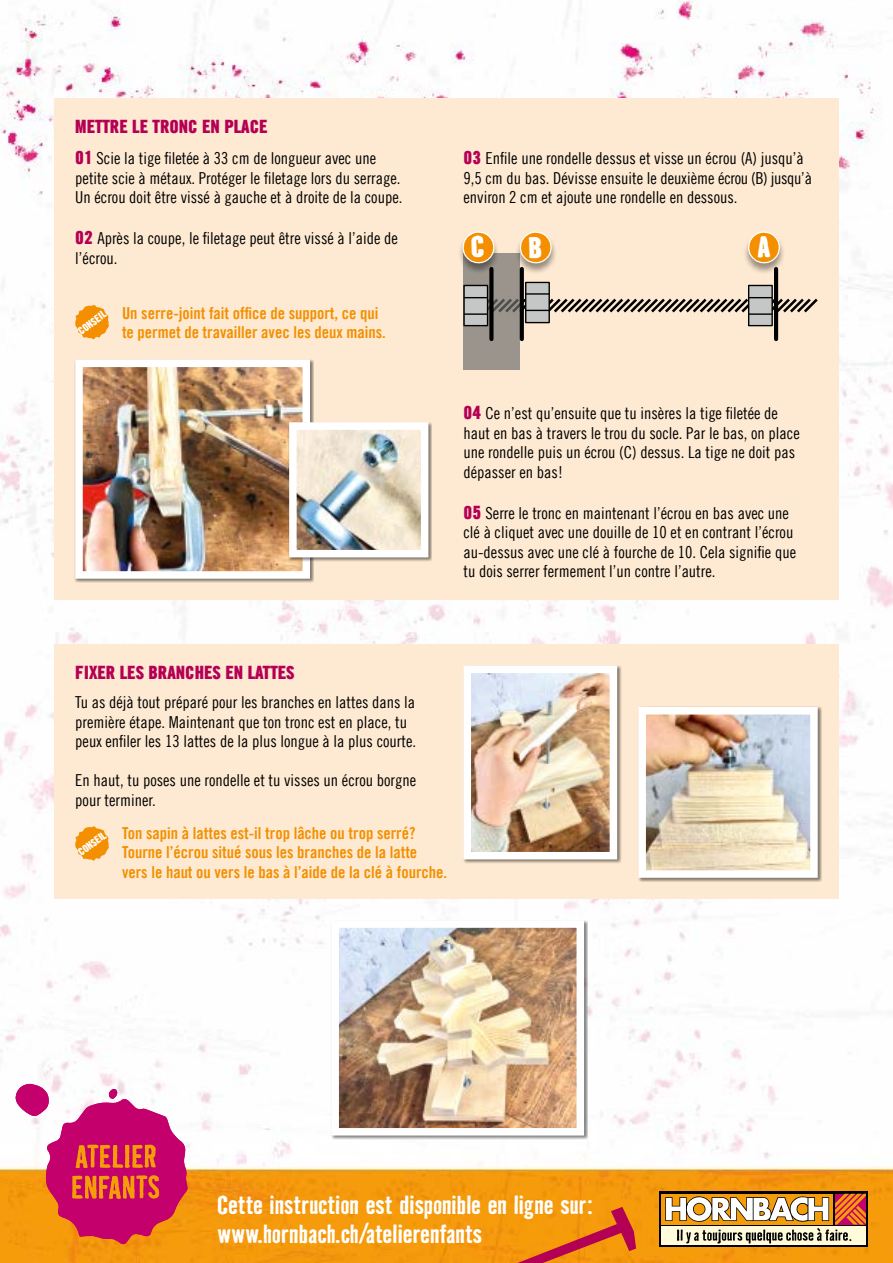
<style>
.page{position:relative;width:893px;height:1263px;background:#fff}
.page>*{position:absolute;margin:0;border:0;box-sizing:border-box;transform-origin:0 0}
.t1{font:700 24px/28.8px "Bad House Hornbach";letter-spacing:-.015em;color:#fff}
.t2{font:18px "Trade Gothic Hornbach Super Bd";color:#b40054}
.t3{font:16.5px/19.5px "Trade Gothic Hornbach Cn 18";color:#000}
.t4{font:16.5px/19.5px "Trade Gothic Hornbach Bd Cn 20";color:#f38f00}
.t5{font:10.5px "Trade Gothic Hornbach Super Bd";color:#fff}
.s1{font-family:"Trade Gothic Hornbach Super Bd";font-size:18px;color:#b40054}
</style>
<div class="page">
<img style="left:0;top:0;width:893px;height:1263px">
<div style="left:54px;top:644px;width:785px;height:255px;background:#feead2"></div>
<div style="left:54px;top:98px;width:785px;height:502px;background:#feead2"></div>
<svg style="left:75px;top:826px;width:34px;height:35px"></svg>
<svg style="left:75px;top:305px;width:34px;height:34px"></svg>
<div style="left:75px;top:359px;width:239px;height:223px;background:#000;opacity:.5"></div>
<img style="left:84px;top:369px;width:217px;height:201px">
<div style="left:75px;top:360px;width:235px;height:219px;border:8px solid #fff"></div>
<div style="left:289px;top:422px;width:143px;height:140px;background:#000;opacity:.5"></div>
<img style="left:298px;top:431px;width:121px;height:117px">
<div style="left:289px;top:422px;width:139px;height:135px;border:8px solid #fff"></div>
<div style="left:463px;top:665px;width:158px;height:199px;background:#000;opacity:.5"></div>
<img style="left:472px;top:674px;width:136px;height:176px">
<div style="left:463px;top:665px;width:154px;height:194px;border:8px solid #fff"></div>
<div style="left:638px;top:706px;width:184px;height:176px;background:#000;opacity:.5"></div>
<img style="left:647px;top:716px;width:162px;height:153px">
<div style="left:638px;top:707px;width:180px;height:171px;border:8px solid #fff"></div>
<div style="left:331px;top:920px;width:257px;height:219px;background:#000;opacity:.5"></div>
<img style="left:340px;top:929px;width:235px;height:197px">
<div style="left:331px;top:920px;width:253px;height:215px;border:8px solid #fff"></div>
<div style="left:463px;top:254px;width:57px;height:116px;background:#9a948c"></div>
<div style="left:749px;top:285px;width:23px;height:41px;background:#c5c6c6"></div>
<div style="left:748px;top:285px;width:25px;height:41px;border:1px solid #000"></div>
<div style="left:526px;top:282px;width:23px;height:41px;background:#c5c6c6"></div>
<div style="left:525px;top:282px;width:25px;height:41px;border:1px solid #000"></div>
<hr style="left:526px;top:293px;width:23px;height:2px;background:#000">
<div style="left:464px;top:285px;width:24px;height:41px;background:#c5c6c6"></div>
<div style="left:463px;top:285px;width:25px;height:41px;border:1px solid #000"></div>
<svg style="left:463px;top:296px;width:355px;height:19px"></svg>
<hr style="left:464px;top:313px;width:23px;height:2px;background:#000">
<hr style="left:774px;top:269px;width:4px;height:70px;background:#000">
<svg style="left:520px;top:274px;width:4px;height:65px"></svg>
<svg style="left:489px;top:274px;width:4px;height:65px"></svg>
<div style="left:742px;top:231px;width:43px;height:43px;background:#000;opacity:.4"></div>
<div style="left:514px;top:231px;width:43px;height:43px;background:#000;opacity:.4"></div>
<div style="left:457px;top:231px;width:43px;height:43px;background:#000;opacity:.4"></div>
<svg style="left:502px;top:1207px;width:134px;height:56px;background:#e87c18"></svg>
<div style="left:659px;top:1192px;width:209px;height:55px;background:#000"></div>
<div style="left:661px;top:1194px;width:172px;height:30px;background:#f59c0a"></div>
<div style="left:661px;top:1226px;width:205px;height:19px;background:#fffbdb"></div>
<svg style="left:665px;top:1194px;width:201px;height:50px"></svg>
<svg style="left:16px;top:1084px;width:172px;height:160px"></svg>
<svg style="left:462px;top:231px;width:33px;height:33px"></svg>
<svg style="left:519px;top:231px;width:33px;height:33px"></svg>
<svg style="left:748px;top:231px;width:32px;height:33px"></svg>
<p class="t2" style="left:75px;top:114px;width:194px">METTRE LE TRONC EN PLACE</p>
<p class="t3" style="left:75px;top:149px;width:329px"><span class="s1">01</span> Scie la tige filetée à 33 cm de longueur avec une petite scie à métaux. Protéger le filetage lors du serrage.<br>Un écrou doit être vissé à gauche et à droite de la coupe.</p>
<p class="t3" style="left:75px;top:229px;width:324px"><span class="s1">02</span> Après la coupe, le filetage peut être vissé à l’aide de l’écrou.</p>
<p class="t5" style="left:75px;top:326px;width:33px;rotate:-36deg">CONSEIL</p>
<p class="t4" style="left:122px;top:303px;width:265px">Un serre-joint fait office de support, ce qui te permet de travailler avec les deux mains.</p>
<p class="t3" style="left:463px;top:149px;width:350px"><span class="s1">03</span> Enfile une rondelle dessus et visse un écrou (A) jusqu’à<br>9,5 cm du bas. Dévisse ensuite le deuxième écrou (B) jusqu’à environ 2 cm et ajoute une rondelle en dessous.</p>
<p class="t3" style="left:463px;top:404px;width:338px"><span class="s1">04</span> Ce n’est qu’ensuite que tu insères la tige filetée de haut en bas à travers le trou du socle. Par le bas, on place une rondelle puis un écrou (C) dessus. La tige ne doit pas dépasser en bas!</p>
<p class="t3" style="left:463px;top:503px;width:334px"><span class="s1">05</span> Serre le tronc en maintenant l’écrou en bas avec une clé à cliquet avec une douille de 10 et en contrant l’écrou au-dessus avec une clé à fourche de 10. Cela signifie que tu dois serrer fermement l’un contre l’autre.</p>
<p class="t2" style="left:75px;top:660px;width:221px">FIXER LES BRANCHES EN LATTES</p>
<p class="t3" style="left:75px;top:692px;width:342px">Tu as déjà tout préparé pour les branches en lattes dans la première étape. Maintenant que ton tronc est en place, tu peux enfiler les 13 lattes de la plus longue à la plus courte.</p>
<p class="t3" style="left:75px;top:770px;width:342px">En haut, tu poses une rondelle et tu visses un écrou borgne pour terminer.</p>
<p class="t5" style="left:75px;top:847px;width:33px;rotate:-36deg">CONSEIL</p>
<p class="t4" style="left:122px;top:823px;width:327px">Ton sapin à lattes est-il trop lâche ou trop serré?<br>Tourne l’écrou situé sous les branches de la latte<br>vers le haut ou vers le bas à l’aide de la clé à fourche.</p>
<h1 class="t1" style="left:217px;top:1190px;width:377px">Cette instruction est disponible en ligne sur: www.hornbach.ch/atelierenfants</h1>
</div>
